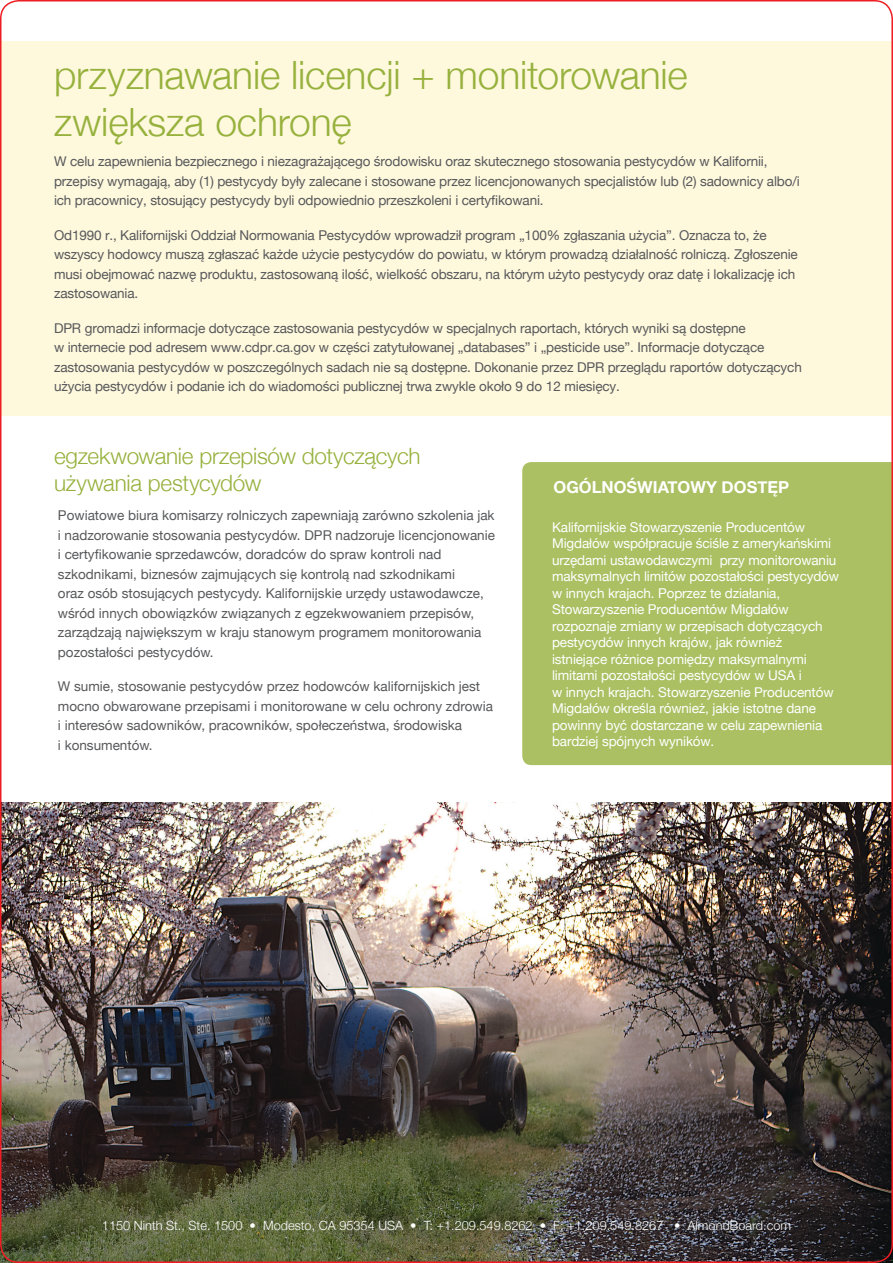
<style>
.page{position:relative;width:893px;height:1263px;background:#fff}
.page>*{position:absolute;margin:0;border:0;box-sizing:border-box;transform-origin:0 0}
.t1{font:300 39px/46.8px "Helvetica Neue";letter-spacing:-.005em;color:#96b13c}
.t2{font:300 22.5px/27px "Helvetica Neue";letter-spacing:-.015em;color:#96b13c}
.t3{font:700 16.5px "Helvetica Neue";color:#fff}
.t4{font:13.5px/19.5px "Helvetica Neue";letter-spacing:-.01em;color:#57585a}
.t5{font:13.5px/16.5px "Helvetica Neue";letter-spacing:-.01em;color:#fff}
.t6{font:300 12.75px "Helvetica Neue";color:#fff}
</style>
<div class="page">
<img style="left:0;top:802px;width:893px;height:461px">
<div style="left:0;top:41px;width:893px;height:375px;background:#fef8dd"></div>
<div style="left:522px;top:462px;width:368px;height:303px;background:#abc063"></div>
<p class="t1" style="left:54px;top:51px;width:635px">przyznawanie licencji + monitorowanie zwiększa ochronę</p>
<p class="t4" style="left:54px;top:152px;width:747px">W celu zapewnienia bezpiecznego i niezagrażającego środowisku oraz skutecznego stosowania pestycydów w Kalifornii, przepisy wymagają, aby (1) pestycydy były zalecane i stosowane przez licencjonowanych specjalistów lub (2) sadownicy albo/i ich pracownicy, stosujący pestycydy byli odpowiednio przeszkoleni i certyfikowani.</p>
<p class="t4" style="left:54px;top:225px;width:745px">Od1990 r., Kalifornijski Oddział Normowania Pestycydów wprowadził program „100% zgłaszania użycia”. Oznacza to, że wszyscy hodowcy muszą zgłaszać każde użycie pestycydów do powiatu, w którym prowadzą działalność rolniczą. Zgłoszenie musi obejmować nazwę produktu, zastosowaną ilość, wielkość obszaru, na którym użyto pestycydy oraz datę i lokalizację ich zastosowania.</p>
<p class="t4" style="left:54px;top:318px;width:749px">DPR gromadzi informacje dotyczące zastosowania pestycydów w specjalnych raportach, których wyniki są dostępne<br>w internecie pod adresem www.cdpr.ca.gov w części zatytułowanej „databases” i „pesticide use”. Informacje dotyczące zastosowania pestycydów w poszczególnych sadach nie są dostępne. Dokonanie przez DPR przeglądu raportów dotyczących użycia pestycydów i podanie ich do wiadomości publicznej trwa zwykle około 9 do 12 miesięcy.</p>
<p class="t2" style="left:54px;top:442px;width:368px">egzekwowanie przepisów dotyczących używania pestycydów</p>
<p class="t4" style="left:58px;top:505px;width:439px">Powiatowe biura komisarzy rolniczych zapewniają zarówno szkolenia jak i nadzorowanie stosowania pestycydów. DPR nadzoruje licencjonowanie i certyfikowanie sprzedawców, doradców do spraw kontroli nad szkodnikami, biznesów zajmujących się kontrolą nad szkodnikami<br>oraz osób stosujących pestycydy. Kalifornijskie urzędy ustawodawcze, wśród innych obowiązków związanych z egzekwowaniem przepisów, zarządzają największym w kraju stanowym programem monitorowania pozostałości pestycydów.</p>
<p class="t4" style="left:58px;top:676px;width:436px">W sumie, stosowanie pestycydów przez hodowców kalifornijskich jest mocno obwarowane przepisami i monitorowane w celu ochrony zdrowia i interesów sadowników, pracowników, społeczeństwa, środowiska<br>i konsumentów.</p>
<p class="t3" style="left:554px;top:477px;width:237px">OGÓLNOŚWIATOWY DOSTĘP</p>
<p class="t5" style="left:552px;top:518px;width:289px">Kalifornijskie Stowarzyszenie Producentów Migdałów współpracuje ściśle z amerykańskimi urzędami ustawodawczymi przy monitorowaniu maksymalnych limitów pozostałości pestycydów w innych krajach. Poprzez te działania, Stowarzyszenie Producentów Migdałów rozpoznaje zmiany w przepisach dotyczących pestycydów innych krajów, jak również istniejące różnice pomiędzy maksymalnymi limitami pozostałości pestycydów w USA i<br>w innych krajach. Stowarzyszenie Producentów Migdałów określa również, jakie istotne dane powinny być dostarczane w celu zapewnienia bardziej spójnych wyników.</p>
<p class="t6" style="left:102px;top:1218px;width:691px">1150 Ninth St., Ste. 1500 • Modesto, CA 95354 USA • T: +1.209.549.8262 • F: +1.209.549.8267 • AlmondBoard.com</p>
</div>
